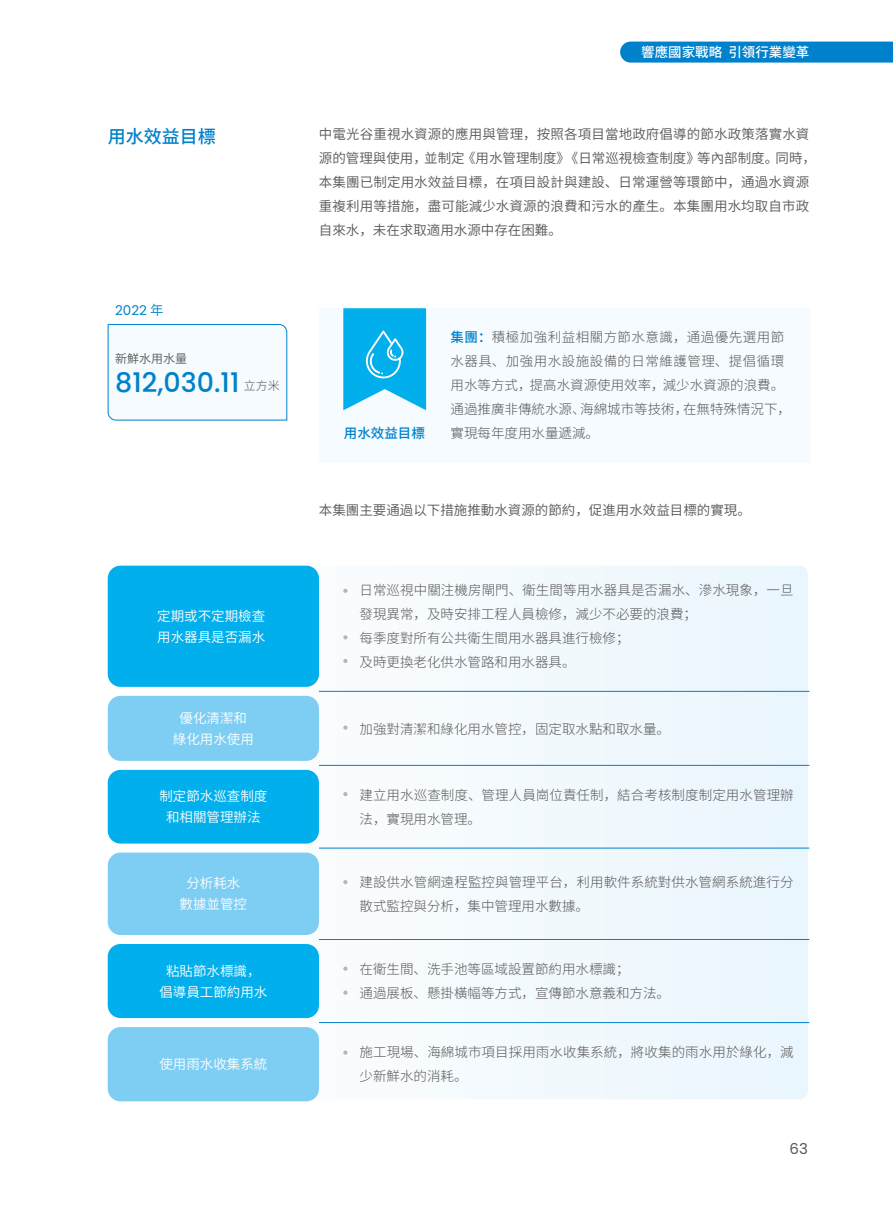
<style>
.page{position:relative;width:893px;height:1212px;background:#fff}
.page>*{position:absolute;margin:0;border:0;box-sizing:border-box;transform-origin:0 0}
.t1{font:500 27px "Poppins";color:#0081cc}
.t2{font:500 18px "Source Han Sans CN";color:#0081cc}
.t3{font:15px "Poppins";color:#595757}
.t4{font:300 13.5px/24px "Source Han Sans CN";color:#595757}
.t5{font:13.5px/24px "Source Han Sans CN";letter-spacing:.01em;color:#595757}
.t6{font:13.5px/21px "Source Han Sans CN";color:#fff;text-align:center}
.t7{font:500 13.5px "Source Han Sans CN";color:#fff}
.t8{font:500 13.5px "Source Han Sans CN";color:#0081cc}
.t9{font:13.5px "Poppins";color:#0081cc}
.t10{font:12px "Source Han Sans CN";color:#595757}
.t11{font:300 12px "Source Han Sans CN";color:#595757}
.s1{font-family:"Source Han Sans CN"}
.s2{font-weight:500;color:#0081cc}
</style>
<div class="page">
<div style="left:620px;top:42px;width:273px;height:21px;background:#0081cc"></div>
<div style="left:302px;top:566px;width:506px;height:533px;background:#f2f9fd;border-radius:9px"></div>
<div style="left:319px;top:308px;width:490px;height:154px;background:#f5fbfe"></div>
<div style="left:108px;top:566px;width:211px;height:121px;background:#00afec;border-radius:13px"></div>
<div style="left:108px;top:696px;width:211px;height:65px;background:#7ecef4;border-radius:13px"></div>
<div style="left:108px;top:770px;width:211px;height:73px;background:#00afec;border-radius:13px"></div>
<div style="left:108px;top:852px;width:211px;height:83px;background:#7ecef4;border-radius:13px"></div>
<div style="left:108px;top:944px;width:211px;height:74px;background:#00afec;border-radius:13px"></div>
<div style="left:108px;top:1027px;width:211px;height:74px;background:#7ecef4;border-radius:13px"></div>
<svg style="left:343px;top:589px;width:5px;height:4px"></svg>
<svg style="left:343px;top:635px;width:5px;height:4px"></svg>
<svg style="left:343px;top:659px;width:5px;height:4px"></svg>
<svg style="left:343px;top:725px;width:5px;height:5px"></svg>
<svg style="left:343px;top:792px;width:5px;height:4px"></svg>
<svg style="left:343px;top:880px;width:5px;height:4px"></svg>
<svg style="left:343px;top:966px;width:5px;height:5px"></svg>
<svg style="left:343px;top:990px;width:5px;height:5px"></svg>
<svg style="left:343px;top:1050px;width:5px;height:5px"></svg>
<hr style="left:319px;top:691px;width:490px;height:1px;background:#0081cc">
<hr style="left:319px;top:765px;width:490px;height:1px;background:#0081cc">
<hr style="left:319px;top:848px;width:490px;height:1px;background:#0081cc">
<hr style="left:319px;top:939px;width:490px;height:1px;background:#0081cc">
<hr style="left:319px;top:1022px;width:490px;height:1px;background:#0081cc">
<svg style="left:343px;top:308px;width:83px;height:102px;background:#24baee"></svg>
<div style="left:107px;top:324px;width:181px;height:97px;background:#f5fbfe"></div>
<h2 class="t2" style="left:108px;top:127px;width:110px">用水效益目標</h2>
<p class="t9" style="left:115px;top:302px;width:50px">2022 <span class="s1">年</span></p>
<p class="t10" style="left:115px;top:352px;width:73px">新鮮水用水量</p>
<h1 class="t1" style="left:115px;top:367px;width:126px">812,030.11</h1>
<p class="t11" style="left:244px;top:379px;width:37px">立方米</p>
<p class="t6" style="left:157px;top:606px;width:109px;text-align:left">定期或不定期檢查用水器具是否漏水</p>
<p class="t6" style="left:173px;top:707px;width:82px">優化清潔和綠化用水使用</p>
<p class="t6" style="left:159px;top:786px;width:109px">制定節水巡查制度和相關管理辦法</p>
<p class="t6" style="left:180px;top:873px;width:69px">分析耗水數據並管控</p>
<p class="t6" style="left:159px;top:960px;width:109px">粘貼節水標識，倡導員工節約用水</p>
<p class="t6" style="left:159px;top:1054px;width:109px">使用雨水收集系統</p>
<p class="t7" style="left:641px;top:45px;width:170px">響應國家戰略 引領行業變革</p>
<p class="t5" style="left:319px;top:123px;width:499px">中電光谷重視水資源的應用與管理，按照各項目當地政府倡導的節水政策落實水資源的管理與使用，並制定《用水管理制度》《日常巡視檢查制度》等內部制度。同時，本集團已制定用水效益目標，在項目設計與建設、日常運營等環節中，通過水資源重複利用等措施，盡可能減少水資源的浪費和污水的產生。本集團用水均取自市政自來水，未在求取適用水源中存在困難。</p>
<p class="t4" style="left:451px;top:326px;width:342px"><span class="s2">集團：</span>積極加強利益相關方節水意識，通過優先選用節水器具、加強用水設施設備的日常維護管理、提倡循環用水等方式，提高水資源使用效率，減少水資源的浪費。通過推廣非傳統水源、海綿城市等技術，在無特殊情況下，</p>
<p class="t8" style="left:344px;top:426px;width:82px">用水效益目標</p>
<p class="t4" style="left:451px;top:422px;width:150px">實現每年度用水量遞減。</p>
<p class="t5" style="left:319px;top:499px;width:433px">本集團主要通過以下措施推動水資源的節約，促進用水效益目標的實現。</p>
<p class="t4" style="left:359px;top:579px;width:436px">日常巡視中關注機房閘門、衛生間等用水器具是否漏水、滲水現象，一旦發現異常，及時安排工程人員檢修，減少不必要的浪費；<br>每季度對所有公共衛生間用水器具進行檢修；<br>及時更換老化供水管路和用水器具。</p>
<p class="t4" style="left:359px;top:717px;width:312px">加強對清潔和綠化用水管控，固定取水點和取水量。</p>
<p class="t4" style="left:359px;top:783px;width:436px">建立用水巡查制度、管理人員崗位責任制，結合考核制度制定用水管理辦法，實現用水管理。</p>
<p class="t4" style="left:359px;top:870px;width:436px">建設供水管網遠程監控與管理平台，利用軟件系統對供水管網系統進行分散式監控與分析，集中管理用水數據。</p>
<p class="t4" style="left:359px;top:957px;width:312px">在衛生間、洗手池等區域設置節約用水標識；<br>通過展板、懸掛橫幅等方式，宣傳節水意義和方法。</p>
<p class="t4" style="left:359px;top:1041px;width:436px">施工現場、海綿城市項目採用雨水收集系統，將收集的雨水用於綠化，減少新鮮水的消耗。</p>
<p class="t3" style="left:790px;top:1140px;width:20px">63</p>
</div>
